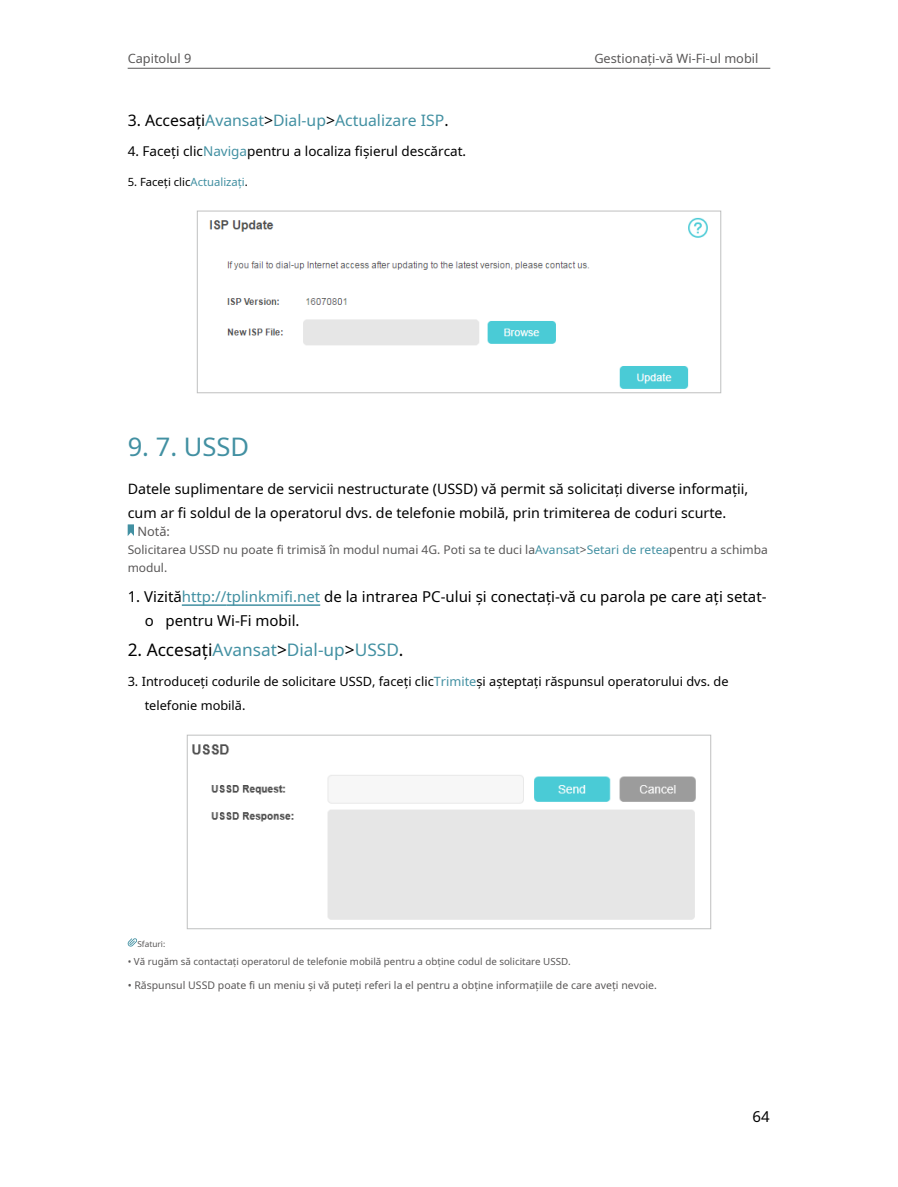
<style>
.page{position:relative;width:898px;height:1187px;background:#fff}
.page>*{position:absolute;margin:0;border:0;box-sizing:border-box;transform-origin:0 0}
.t1{font:25.5px "Noto Sans";color:#4290a2}
.t2{font:17.25px "Noto Sans";color:#4290a2}
.t3{font:15.75px "Noto Sans";color:#4290a2}
.t4{font:15px/24px "Noto Sans";color:#000}
.t5{font:14.25px/24px "Noto Sans";color:#000}
.t6{font:13.5px "Noto Sans";color:#000}
.t7{font:12.75px/24px "Noto Sans";color:#000}
.t8{font:12.75px "Noto Sans";color:#595757}
.t9{font:12px/18px "Noto Sans";color:#595757}
.t10{font:11.25px "Noto Sans";color:#000}
.t11{font:10.5px "Noto Sans";color:#595757}
.t12{font:9.75px "Noto Sans";color:#595757}
.t13{font:8.25px "Noto Sans";color:#595757}
.s1{color:#000}
.s2{color:#4290a2}
</style>
<div class="page">
<hr style="left:128px;top:68px;width:642px;height:1px;background:#595757">
<img style="left:209px;top:217px;width:499px;height:172px">
<div style="left:197px;top:211px;width:523px;height:182px;border:1px solid #bfc0c0"></div>
<svg style="left:128px;top:524px;width:6px;height:12px"></svg>
<img style="left:192px;top:744px;width:504px;height:176px">
<div style="left:187px;top:735px;width:523px;height:193px;border:1px solid #bfc0c0"></div>
<svg style="left:128px;top:938px;width:9px;height:8px"></svg>
<hr style="left:182px;top:604px;width:44px;height:2px;background:#4290a2">
<hr style="left:226px;top:604px;width:94px;height:2px;background:#4290a2">
<p class="t8" style="left:128px;top:49px;width:65px">Capitolul 9</p>
<p class="t8" style="left:594px;top:49px;width:165px">Gestionați-vă Wi-Fi-ul mobil</p>
<p class="t3" style="left:128px;top:109px;width:322px"><span class="s1">3. Accesați</span>Avansat<span class="s1">&gt;</span>Dial-up<span class="s1">&gt;</span>Actualizare ISP<span class="s1">.</span></p>
<p class="t6" style="left:128px;top:141px;width:340px">4. Faceți clic<span class="s2">Naviga</span>pentru a localiza fișierul descărcat.</p>
<p class="t10" style="left:128px;top:174px;width:122px">5. Faceți clic<span class="s2">Actualizați</span>.</p>
<h1 class="t1" style="left:128px;top:428px;width:123px">9. 7. USSD</h1>
<p class="t5" style="left:128px;top:476px;width:622px">Datele suplimentare de servicii nestructurate (USSD) vă permit să solicitați diverse informații, cum ar fi soldul de la operatorul dvs. de telefonie mobilă, prin trimiterea de coduri scurte.</p>
<p class="t8" style="left:137px;top:522px;width:34px">Notă:</p>
<p class="t9" style="left:128px;top:540px;width:641px">Solicitarea USSD nu poate fi trimisă în modul numai 4G. Poti sa te duci la<span class="s2">Avansat</span>&gt;<span class="s2">Setari de retea</span>pentru a schimba modul.</p>
<p class="t4" style="left:145px;top:584px;width:623px;text-indent:-17px">1. Vizită<span class="s2">http://tplinkmifi.net</span> de la intrarea PC-ului și conectați-vă cu parola pe care ați setat&shy;o pentru Wi-Fi mobil.</p>
<p class="t2" style="left:128px;top:637px;width:277px"><span class="s1">2. Accesați</span>Avansat<span class="s1">&gt;</span>Dial-up<span class="s1">&gt;</span>USSD<span class="s1">.</span></p>
<p class="t7" style="left:145px;top:669px;width:585px;text-indent:-17px">3. Introduceți codurile de solicitare USSD, faceți clic<span class="s2">Trimite</span>și așteptați răspunsul operatorului dvs. de telefonie mobilă.</p>
<p class="t13" style="left:137px;top:938px;width:29px">Sfaturi:</p>
<p class="t12" style="left:128px;top:954px;width:444px">• Vă rugăm să contactați operatorul de telefonie mobilă pentru a obține codul de solicitare USSD.</p>
<p class="t11" style="left:128px;top:977px;width:530px">• Răspunsul USSD poate fi un meniu și vă puteți referi la el pentru a obține informațiile de care aveți nevoie.</p>
<p class="t4" style="left:752px;top:1104px;width:19px">64</p>
</div>
